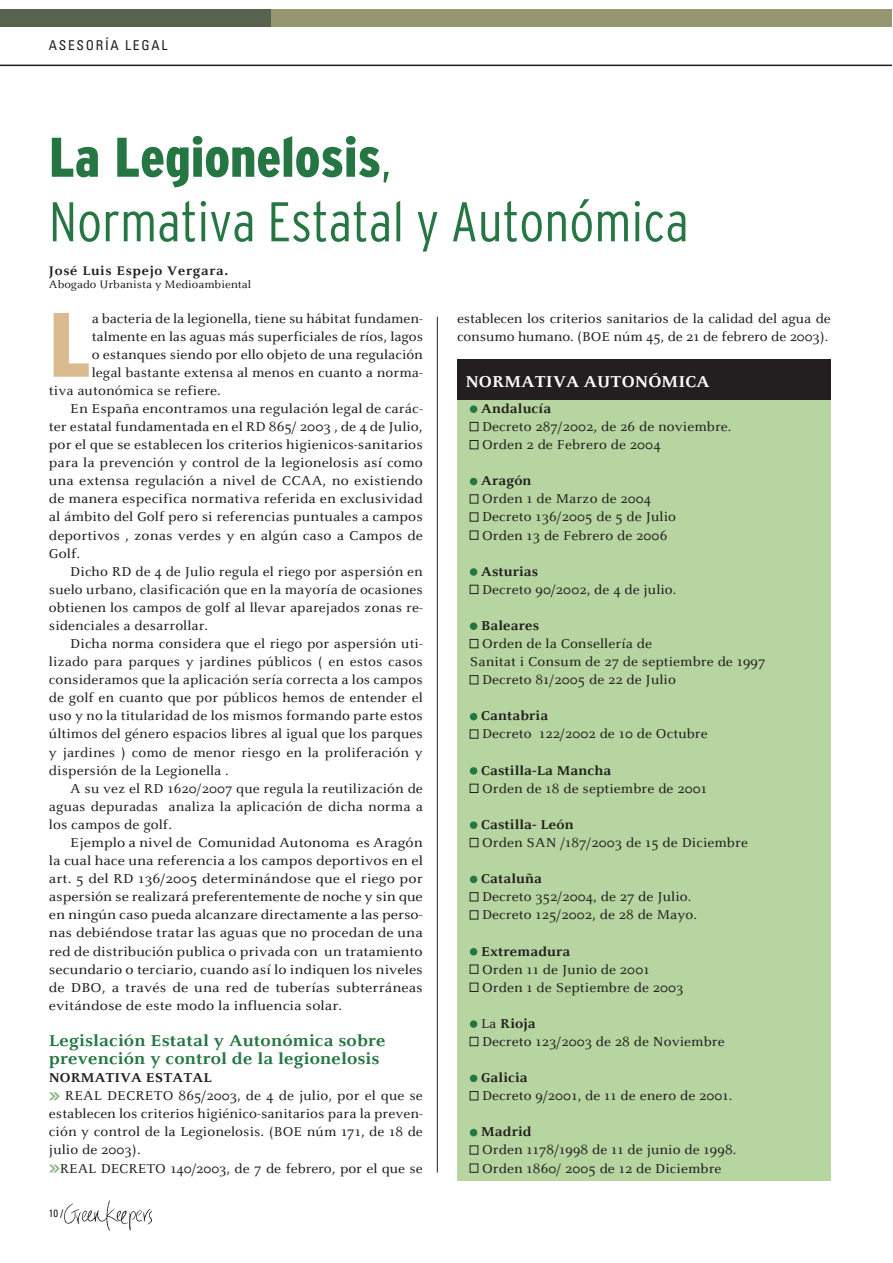
<style>
.page{position:relative;width:893px;height:1263px;background:#fff}
.page>*{position:absolute;margin:0;border:0;box-sizing:border-box;transform-origin:0 0}
.t1{font:900 condensed 91.05px "Interstate";color:#d9bb8f}
.t2{font:300 condensed 55.8px/64.5px "Interstate";color:#267643}
.t3{font:700 16.65px/18.1px "Celeste ST";letter-spacing:.005em;color:#267643}
.t4{font:700 16.65px "Celeste ST";letter-spacing:.005em;color:#fff}
.t5{font:13.5px/18.1px "Celeste ST";letter-spacing:.005em;color:#231f20}
.t6{font:13.5px "Celeste ST";letter-spacing:.005em;color:#231f20;scale:1.04 1}
.t7{font:700 13.5px "Celeste ST";letter-spacing:.005em;color:#231f20}
.t8{font:condensed 13.5px "Univers LT Std";letter-spacing:.125em;color:#231f20}
.t9{font:700 13.2px "Celeste ST";letter-spacing:.05em;color:#231f20}
.t10{font:11.25px "Celeste ST";color:#231f20}
.t11{font:condensed 10.5px "Univers LT Std";color:#231f20}
.s1{font-weight:900}
.s2{color:#000}
.s3{font-weight:700}
</style>
<div class="page">
<img style="left:64px;top:1200px;width:87px;height:31px">
<div style="left:457px;top:359px;width:374px;height:84px;background:#231f20"></div>
<div style="left:457px;top:400px;width:374px;height:780px;background:#b6d5a0"></div>
<svg style="left:49px;top:1092px;width:11px;height:8px"></svg>
<svg style="left:49px;top:1165px;width:11px;height:8px"></svg>
<svg style="left:470px;top:405px;width:7px;height:8px"></svg>
<div style="left:470px;top:422px;width:8px;height:9px;border:1px solid #231f20"></div>
<div style="left:470px;top:440px;width:8px;height:9px;border:1px solid #231f20"></div>
<svg style="left:470px;top:478px;width:7px;height:7px"></svg>
<div style="left:470px;top:531px;width:8px;height:9px;border:1px solid #231f20"></div>
<svg style="left:470px;top:568px;width:7px;height:8px"></svg>
<div style="left:470px;top:585px;width:8px;height:9px;border:1px solid #231f20"></div>
<svg style="left:470px;top:622px;width:7px;height:8px"></svg>
<div style="left:470px;top:639px;width:8px;height:9px;border:1px solid #231f20"></div>
<div style="left:470px;top:675px;width:8px;height:9px;border:1px solid #231f20"></div>
<svg style="left:470px;top:713px;width:7px;height:7px"></svg>
<svg style="left:470px;top:767px;width:7px;height:8px"></svg>
<div style="left:470px;top:784px;width:8px;height:9px;border:1px solid #231f20"></div>
<svg style="left:470px;top:821px;width:7px;height:8px"></svg>
<div style="left:470px;top:838px;width:8px;height:9px;border:1px solid #231f20"></div>
<svg style="left:470px;top:876px;width:7px;height:7px"></svg>
<div style="left:470px;top:892px;width:8px;height:9px;border:1px solid #231f20"></div>
<svg style="left:470px;top:948px;width:7px;height:8px"></svg>
<div style="left:470px;top:965px;width:8px;height:9px;border:1px solid #231f20"></div>
<div style="left:470px;top:983px;width:8px;height:9px;border:1px solid #231f20"></div>
<svg style="left:470px;top:1020px;width:7px;height:8px"></svg>
<div style="left:470px;top:1037px;width:8px;height:9px;border:1px solid #231f20"></div>
<svg style="left:470px;top:1075px;width:7px;height:7px"></svg>
<div style="left:470px;top:1091px;width:8px;height:9px;border:1px solid #231f20"></div>
<svg style="left:470px;top:1129px;width:7px;height:7px"></svg>
<div style="left:470px;top:1164px;width:8px;height:9px;border:1px solid #231f20"></div>
<div style="left:1px;top:10px;width:891px;height:17px;background:#969671"></div>
<div style="left:1px;top:10px;width:270px;height:17px;background:#59624e"></div>
<hr style="left:437px;top:317px;width:1px;height:856px;background:#231f20">
<hr style="left:1px;top:65px;width:891px;height:1px;background:#231f20">
<p class="t8" style="left:49px;top:37px;width:120px">ASESORÍA LEGAL</p>
<h2 class="t2" style="left:49px;top:130px;width:641px"><span class="s1">La Legionelosis</span>,<br>Normativa Estatal y Autonómica</h2>
<p class="t9" style="left:49px;top:265px;width:181px">José Luis Espejo Vergara.</p>
<p class="t10" style="left:49px;top:280px;width:204px">Abogado Urbanista y Medioambiental</p>
<h1 class="t1" style="left:49px;top:310px;width:44px">L</h1>
<p class="t5" style="left:92px;top:310px;width:333px">a bacteria de la legionella, tiene su hábitat fundamen-</p>
<p class="t5" style="left:92px;top:328px;width:333px">talmente en las aguas más superficiales de ríos, lagos</p>
<p class="t5" style="left:92px;top:346px;width:333px">o estanques siendo por ello objeto de una regulación</p>
<p class="t5" style="left:92px;top:364px;width:333px">legal bastante extensa al menos en cuanto a norma-</p>
<p class="t5" style="left:49px;top:382px;width:173px">tiva autonómica se refiere.</p>
<p class="t5" style="left:70px;top:401px;width:354px">En España encontramos una regulación legal de carác-</p>
<p class="t5" style="left:49px;top:419px;width:375px">ter estatal fundamentada en el RD 865/ 2003 , de 4 de Julio,</p>
<p class="t5" style="left:49px;top:437px;width:375px">por el que se establecen los criterios higienicos-sanitarios</p>
<p class="t5" style="left:49px;top:455px;width:375px">para la prevención y control de la legionelosis así como</p>
<p class="t5" style="left:49px;top:473px;width:375px">una extensa regulación a nivel de CCAA, no existiendo</p>
<p class="t5" style="left:49px;top:491px;width:375px">de manera especifica normativa referida en exclusividad</p>
<p class="t5" style="left:49px;top:509px;width:375px">al ámbito del Golf pero si referencias puntuales a campos</p>
<p class="t5" style="left:49px;top:527px;width:375px">deportivos , zonas verdes y en algún caso a Campos de</p>
<p class="t5" style="left:49px;top:545px;width:33px">Golf.</p>
<p class="t5" style="left:70px;top:563px;width:354px">Dicho RD de 4 de Julio regula el riego por aspersión en</p>
<p class="t5" style="left:49px;top:581px;width:375px">suelo urbano, clasificación que en la mayoría de ocasiones</p>
<p class="t5" style="left:49px;top:600px;width:375px">obtienen los campos de golf al llevar aparejados zonas re-</p>
<p class="t5" style="left:49px;top:618px;width:161px">sidenciales a desarrollar.</p>
<p class="t5" style="left:70px;top:636px;width:354px">Dicha norma considera que el riego por aspersión uti-</p>
<p class="t5" style="left:49px;top:654px;width:375px">lizado para parques y jardines públicos ( en estos casos</p>
<p class="t5" style="left:49px;top:672px;width:375px">consideramos que la aplicación sería correcta a los campos</p>
<p class="t5" style="left:49px;top:690px;width:375px">de golf en cuanto que por públicos hemos de entender el</p>
<p class="t5" style="left:49px;top:708px;width:375px">uso y no la titularidad de los mismos formando parte estos</p>
<p class="t5" style="left:49px;top:726px;width:375px">últimos del género espacios libres al igual que los parques</p>
<p class="t5" style="left:49px;top:744px;width:375px">y jardines ) como de menor riesgo en la proliferación y</p>
<p class="t5" style="left:49px;top:762px;width:181px">dispersión de la Legionella .</p>
<p class="t5" style="left:70px;top:780px;width:354px">A su vez el RD 1620/2007 que regula la reutilización de</p>
<p class="t5" style="left:49px;top:798px;width:375px">aguas depuradas analiza la aplicación de dicha norma a</p>
<p class="t5" style="left:49px;top:817px;width:124px">los campos de golf.</p>
<p class="t6" style="left:70px;top:837px;width:340px">Ejemplo a nivel de Comunidad Autonoma es Aragón</p>
<p class="t6" style="left:49px;top:855px;width:361px">la cual hace una referencia a los campos deportivos en el</p>
<p class="t6" style="left:49px;top:873px;width:361px">art. 5 del RD 136/2005 determinándose que el riego por</p>
<p class="t6" style="left:49px;top:891px;width:361px">aspersión se realizará preferentemente de noche y sin que</p>
<p class="t6" style="left:49px;top:909px;width:361px">en ningún caso pueda alcanzare directamente a las perso-</p>
<p class="t6" style="left:49px;top:928px;width:361px">nas debiéndose tratar las aguas que no procedan de una</p>
<p class="t6" style="left:49px;top:946px;width:361px">red de distribución publica o privada con un tratamiento</p>
<p class="t6" style="left:49px;top:964px;width:361px">secundario o terciario, cuando así lo indiquen los niveles</p>
<p class="t6" style="left:49px;top:982px;width:361px">de DBO, a través de una red de tuberías subterráneas</p>
<p class="t6" style="left:49px;top:1000px;width:283px">evitándose de este modo la influencia solar.</p>
<p class="t3" style="left:49px;top:1033px;width:338px">Legislación Estatal y Autonómica sobre prevención y control de la legionelosis</p>
<p class="t7" style="left:49px;top:1072px;width:164px">NORMATIVA ESTATAL</p>
<p class="t5" style="left:49px;top:1088px;width:375px;text-align:justify;text-indent:16px">REAL DECRETO 865/2003, de 4 de julio, por el que se establecen los criterios higiénico-sanitarios para la preven&shy;ción y control de la Legionelosis. (BOE núm 171, de 18 de julio de 2003).</p>
<p class="t5" style="left:60px;top:1160px;width:365px">REAL DECRETO 140/2003, de 7 de febrero, por el que se</p>
<p class="t11" style="left:49px;top:1208px;width:16px">10 <span class="s2">/</span></p>
<p class="t5" style="left:457px;top:310px;width:375px">establecen los criterios sanitarios de la calidad del agua de consumo humano. (BOE núm 45, de 21 de febrero de 2003).</p>
<p class="t4" style="left:466px;top:375px;width:246px">NORMATIVA AUTONÓMICA</p>
<p class="t7" style="left:481px;top:403px;width:72px">Andalucía</p>
<p class="t5" style="left:482px;top:419px;width:251px">Decreto 287/2002, de 26 de noviembre.<br>Orden 2 de Febrero de 2004</p>
<p class="t7" style="left:481px;top:475px;width:52px">Aragón</p>
<p class="t5" style="left:482px;top:491px;width:195px">Orden 1 de Marzo de 2004<br>Decreto 136/2005 de 5 de Julio<br>Orden 13 de Febrero de 2006</p>
<p class="t7" style="left:481px;top:565px;width:58px">Asturias</p>
<p class="t5" style="left:482px;top:581px;width:196px">Decreto 90/2002, de 4 de julio.</p>
<p class="t7" style="left:481px;top:620px;width:59px">Baleares</p>
<p class="t5" style="left:482px;top:636px;width:171px">Orden de la Consellería de</p>
<p class="t5" style="left:470px;top:654px;width:297px">Sanitat i Consum de 27 de septiembre de 1997</p>
<p class="t5" style="left:482px;top:672px;width:195px">Decreto 81/2005 de 22 de Julio</p>
<p class="t7" style="left:481px;top:710px;width:68px">Cantabria</p>
<p class="t5" style="left:482px;top:726px;width:227px">Decreto 122/2002 de 10 de Octubre</p>
<p class="t7" style="left:481px;top:764px;width:132px">Castilla-La Mancha</p>
<p class="t5" style="left:482px;top:780px;width:227px">Orden de 18 de septiembre de 2001</p>
<p class="t7" style="left:481px;top:819px;width:94px">Castilla- León</p>
<p class="t5" style="left:482px;top:835px;width:267px">Orden SAN /187/2003 de 15 de Diciembre</p>
<p class="t7" style="left:481px;top:873px;width:62px">Cataluña</p>
<p class="t5" style="left:482px;top:889px;width:216px">Decreto 352/2004, de 27 de Julio.<br>Decreto 125/2002, de 28 de Mayo.</p>
<p class="t7" style="left:481px;top:945px;width:91px">Extremadura</p>
<p class="t5" style="left:482px;top:961px;width:203px">Orden 11 de Junio de 2001<br>Orden 1 de Septiembre de 2003</p>
<p class="t5" style="left:481px;top:1015px;width:245px">La <span class="s3">Rioja<br></span>Decreto 123/2003 de 28 de Noviembre</p>
<p class="t7" style="left:481px;top:1072px;width:48px">Galicia</p>
<p class="t5" style="left:482px;top:1088px;width:252px">Decreto 9/2001, de 11 de enero de 2001.</p>
<p class="t7" style="left:481px;top:1126px;width:52px">Madrid</p>
<p class="t5" style="left:482px;top:1142px;width:256px">Orden 1178/1998 de 11 de junio de 1998.<br>Orden 1860/ 2005 de 12 de Diciembre</p>
</div>
